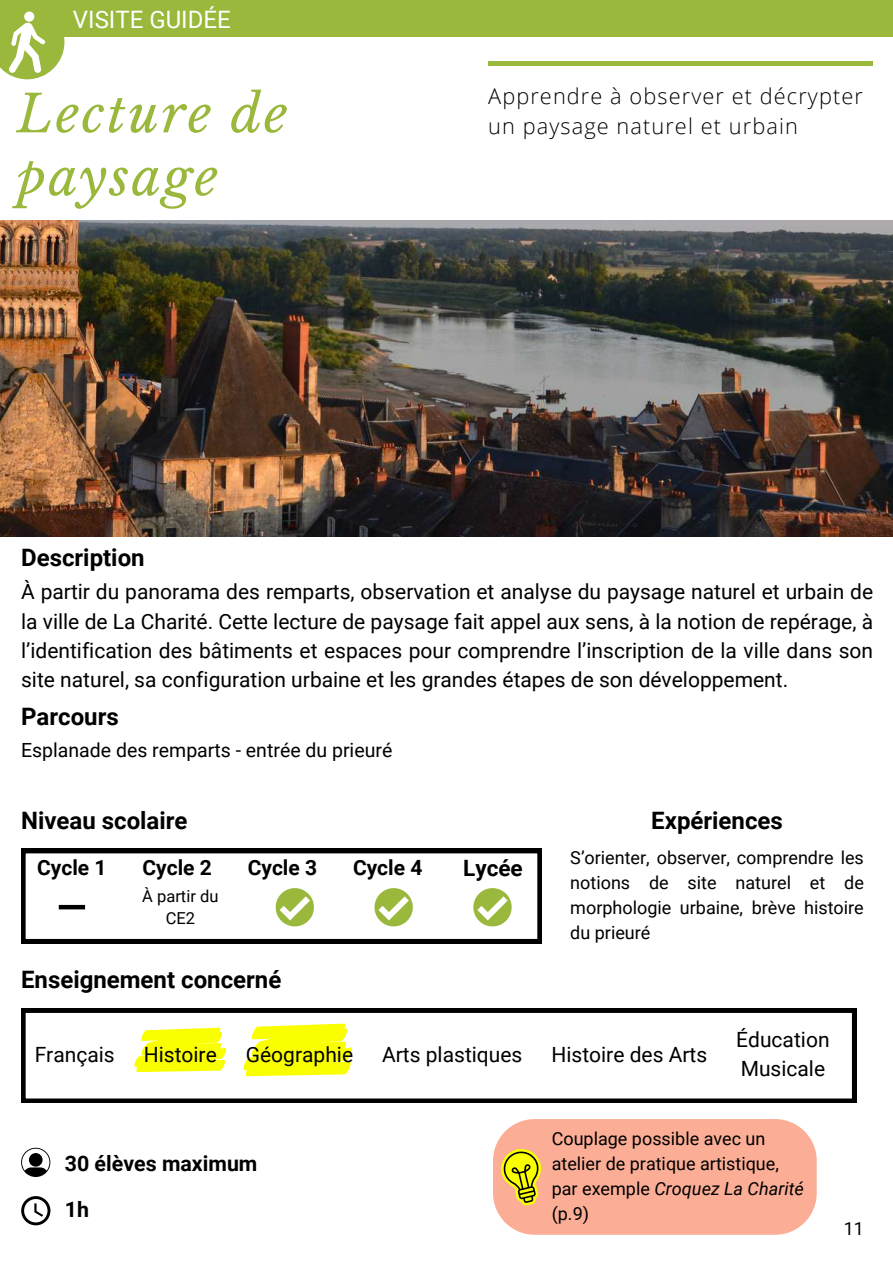
<style>
.page{position:relative;width:893px;height:1264px;background:#fff}
.page>*{position:absolute;margin:0;border:0;box-sizing:border-box;transform-origin:0 0}
.t1{font:italic 51.45px/63px "Libre Baskerville";letter-spacing:.05em;color:#99b83c}
.t2{font:700 24px "Roboto";color:#000}
.t3{font:24px "Roboto";color:#fff}
.t4{font:700 22.5px "Roboto";color:#000}
.t5{font:300 21.75px/30.3px "Open Sans";letter-spacing:.05em;color:#000}
.t6{font:700 21.3px/46.2px "Roboto";color:#000}
.t7{font:21px/29.2px "Roboto";color:#000;text-align:justify}
.t8{font:700 21px "Roboto";color:#000}
.t9{font:19.5px "Roboto";color:#000}
.t10{font:18px/24.8px "Roboto";color:#000;text-align:justify}
.t11{font:16.5px/22.5px "Roboto";color:#000;text-align:center}
.s1{font-style:italic}
</style>
<div class="page">
<hr style="left:488px;top:62px;width:384px;height:3px;background:#99b83c">
<svg style="left:493px;top:1119px;width:323px;height:115px;background:#f8b093"></svg>
<svg style="left:21px;top:1147px;width:29px;height:29px"></svg>
<svg style="left:21px;top:1196px;width:29px;height:29px"></svg>
<svg style="left:21px;top:848px;width:520px;height:95px"></svg>
<svg style="left:374px;top:888px;width:39px;height:38px"></svg>
<div style="left:59px;top:904px;width:26px;height:5px;background:#000"></div>
<svg style="left:276px;top:888px;width:38px;height:38px"></svg>
<svg style="left:473px;top:888px;width:38px;height:38px"></svg>
<svg style="left:21px;top:1008px;width:835px;height:94px"></svg>
<svg style="left:242px;top:1023px;width:110px;height:53px;background:#faff2d"></svg>
<svg style="left:133px;top:1027px;width:94px;height:45px"></svg>
<img style="left:0;top:220px;width:892px;height:316px">
<div style="left:0;top:0;width:892px;height:36px;background:#99b83c"></div>
<svg style="left:0;top:11px;width:64px;height:68px"></svg>
<p class="t3" style="left:73px;top:5px;width:159px">VISITE GUIDÉE</p>
<h1 class="t1" style="left:17px;top:83px;width:272px">Lecture de paysage</h1>
<p class="t5" style="left:488px;top:80px;width:376px">Apprendre à observer et décrypter un paysage naturel et urbain</p>
<p class="t2" style="left:21px;top:543px;width:125px">Description</p>
<p class="t7" style="left:21px;top:577px;width:853px">À partir du panorama des remparts, observation et analyse du paysage naturel et urbain de la ville de La Charité. Cette lecture de paysage fait appel aux sens, à la notion de repérage, à l’identification des bâtiments et espaces pour comprendre l’inscription de la ville dans son site naturel, sa configuration urbaine et les grandes étapes de son développement.</p>
<p class="t2" style="left:21px;top:703px;width:99px">Parcours</p>
<p class="t9" style="left:21px;top:739px;width:373px">Esplanade des remparts - entrée du prieuré</p>
<p class="t2" style="left:21px;top:806px;width:168px">Niveau scolaire</p>
<p class="t2" style="left:651px;top:806px;width:133px">Expériences</p>
<p class="t10" style="left:570px;top:845px;width:295px">S’orienter, observer, comprendre les notions de site naturel et de morphologie urbaine, brève histoire du prieuré</p>
<p class="t4" style="left:463px;top:855px;width:61px">Lycée</p>
<p class="t8" style="left:37px;top:855px;width:71px">Cycle 1</p>
<p class="t8" style="left:142px;top:855px;width:71px">Cycle 2</p>
<p class="t8" style="left:248px;top:855px;width:71px">Cycle 3</p>
<p class="t8" style="left:353px;top:855px;width:71px">Cycle 4</p>
<p class="t11" style="left:142px;top:884px;width:78px">À partir du<br>CE2</p>
<p class="t2" style="left:21px;top:966px;width:262px">Enseignement concerné</p>
<p class="t7" style="left:35px;top:1039px;width:82px">Français</p>
<p class="t7" style="left:144px;top:1039px;width:75px">Histoire</p>
<p class="t7" style="left:246px;top:1039px;width:109px">Géographie</p>
<p class="t7" style="left:382px;top:1039px;width:142px">Arts plastiques</p>
<p class="t7" style="left:551px;top:1039px;width:157px">Histoire des Arts</p>
<p class="t7" style="left:736px;top:1025px;width:95px">Éducation<br>Musicale</p>
<p class="t6" style="left:65px;top:1140px;width:194px">30 élèves maximum<br>1h</p>
<p class="t10" style="left:551px;top:1126px;width:253px;text-align:left">Couplage possible avec un atelier de pratique artistique, par exemple <span class="s1">Croquez La Charité </span>(p.9)</p>
<p class="t10" style="left:843px;top:1216px;width:22px">11</p>
</div>
